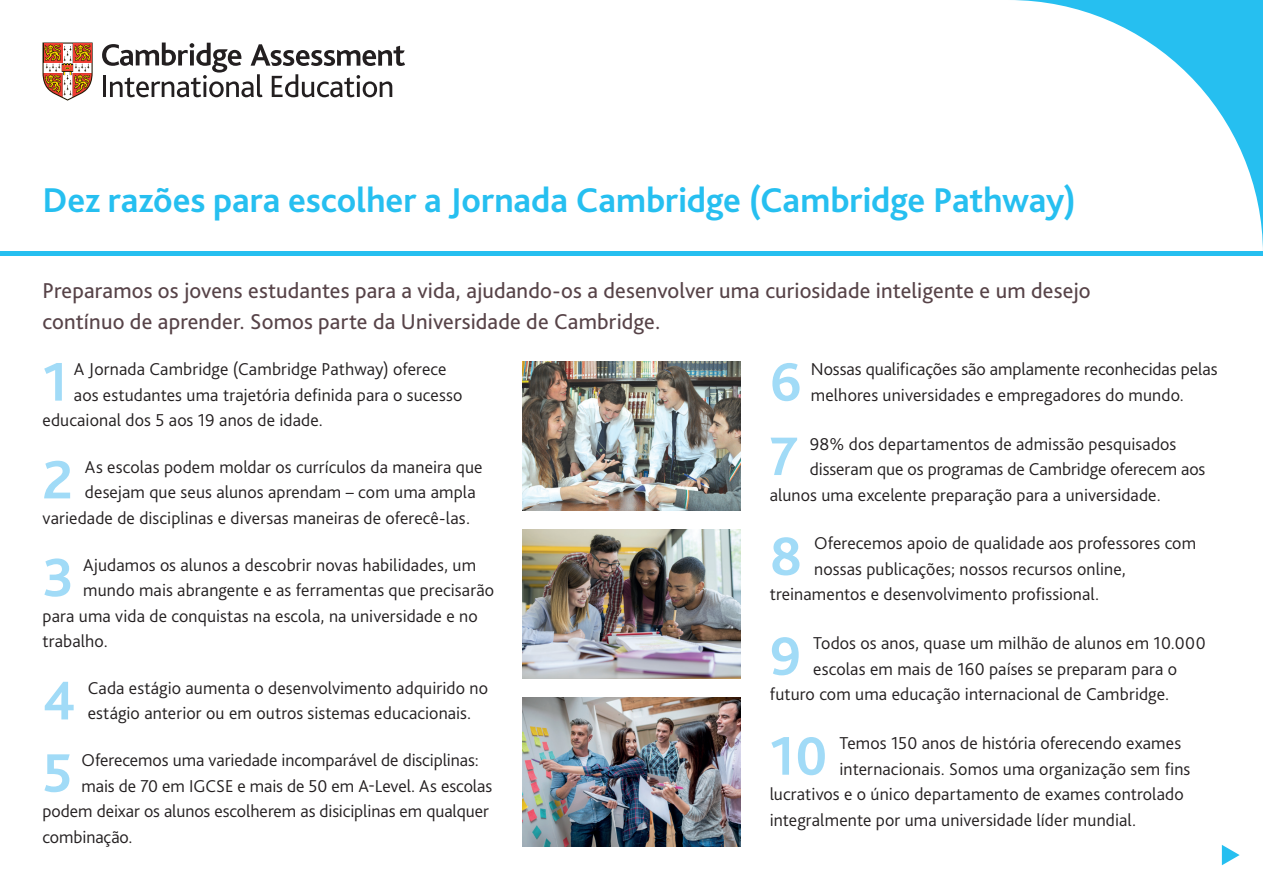
<style>
.page{position:relative;width:1263px;height:893px;background:#fff}
.page>*{position:absolute;margin:0;border:0;box-sizing:border-box;transform-origin:0 0}
.Number_heading{font:700 56.7px "Bliss Pro";color:#a1dbf7}
.t1{font:700 36px "Bliss Pro";letter-spacing:-.005em;color:#26bff0}
.Panel_Heading{font:22.5px/31.5px "Bliss Pro";letter-spacing:.005em;color:#574348}
.Number_heading-2{font:300 18px/25.5px "Bliss Pro";letter-spacing:.005em;color:#231f20}
</style>
<div class="page">
<svg style="left:1222px;top:845px;width:17px;height:20px"></svg>
<img style="left:522px;top:361px;width:219px;height:149px">
<img style="left:522px;top:529px;width:219px;height:149px">
<img style="left:522px;top:697px;width:219px;height:149px">
<hr style="left:0;top:251px;width:1263px;height:4px;background:#26bff0">
<svg style="left:102px;top:43px;width:303px;height:54px"></svg>
<svg style="left:43px;top:43px;width:50px;height:58px"></svg>
<svg style="left:1014px;top:0;width:249px;height:250px"></svg>
<p class="t1" style="left:43px;top:177px;width:1035px">Dez razões para escolher a Jornada Cambridge (Cambridge Pathway)</p>
<p class="Panel_Heading" style="left:43px;top:274px;width:1050px">Preparamos os jovens estudantes para a vida, ajudando-os a desenvolver uma curiosidade inteligente e um desejo contínuo de aprender. Somos parte da Universidade de Cambridge.</p>
<p class="Number_heading" style="left:43px;top:347px;width:27px">1</p>
<p class="Number_heading-2" style="left:74px;top:356px;width:374px">A Jornada Cambridge (Cambridge Pathway) oferece</p>
<p class="Number_heading" style="left:770px;top:347px;width:34px">6</p>
<p class="Number_heading-2" style="left:811px;top:356px;width:408px">Nossas qualificações são amplamente reconhecidas pelas melhores universidades e empregadores do mundo.</p>
<p class="Number_heading" style="left:770px;top:421px;width:30px">7</p>
<p class="Number_heading-2" style="left:810px;top:431px;width:368px">98% dos departamentos de admissão pesquisados</p>
<p class="Number_heading-2" style="left:74px;top:382px;width:390px">aos estudantes uma trajetória definida para o sucesso</p>
<p class="Number_heading-2" style="left:43px;top:407px;width:282px">educaional dos 5 aos 19 anos de idade.</p>
<p class="Number_heading" style="left:43px;top:444px;width:32px">2</p>
<p class="Number_heading-2" style="left:85px;top:454px;width:399px">As escolas podem moldar os currículos da maneira que</p>
<p class="Number_heading-2" style="left:810px;top:456px;width:397px">disseram que os programas de Cambridge oferecem aos</p>
<p class="Number_heading-2" style="left:770px;top:482px;width:392px">alunos uma excelente preparação para a universidade.</p>
<p class="Number_heading" style="left:770px;top:521px;width:34px">8</p>
<p class="Number_heading-2" style="left:814px;top:531px;width:383px">Oferecemos apoio de qualidade aos professores com</p>
<p class="Number_heading-2" style="left:85px;top:480px;width:392px">desejam que seus alunos aprendam – com uma ampla</p>
<p class="Number_heading-2" style="left:43px;top:505px;width:429px">variedade de disciplinas e diversas maneiras de oferecê-las.</p>
<p class="Number_heading" style="left:43px;top:542px;width:33px">3</p>
<p class="Number_heading-2" style="left:83px;top:552px;width:395px">Ajudamos os alunos a descobrir novas habilidades, um</p>
<p class="Number_heading-2" style="left:814px;top:556px;width:313px">nossas publicações; nossos recursos online,</p>
<p class="Number_heading-2" style="left:770px;top:582px;width:331px">treinamentos e desenvolvimento profissional.</p>
<p class="Number_heading" style="left:770px;top:621px;width:33px">9</p>
<p class="Number_heading-2" style="left:813px;top:630px;width:394px">Todos os anos, quase um milhão de alunos em 10.000</p>
<p class="Number_heading-2" style="left:83px;top:577px;width:413px">mundo mais abrangente e as ferramentas que precisarão</p>
<p class="Number_heading-2" style="left:43px;top:603px;width:437px">para uma vida de conquistas na escola, na universidade e no</p>
<p class="Number_heading-2" style="left:43px;top:628px;width:67px">trabalho.</p>
<p class="Number_heading" style="left:43px;top:665px;width:35px">4</p>
<p class="Number_heading-2" style="left:88px;top:675px;width:402px">Cada estágio aumenta o desenvolvimento adquirido no estágio anterior ou em outros sistemas educacionais.</p>
<p class="Number_heading" style="left:43px;top:738px;width:31px">5</p>
<p class="Number_heading-2" style="left:82px;top:747px;width:399px">Oferecemos uma variedade incomparável de disciplinas:</p>
<p class="Number_heading-2" style="left:813px;top:656px;width:365px">escolas em mais de 160 países se preparam para o</p>
<p class="Number_heading-2" style="left:770px;top:681px;width:401px">futuro com uma educação internacional de Cambridge.</p>
<p class="Number_heading" style="left:770px;top:721px;width:59px">10</p>
<p class="Number_heading-2" style="left:839px;top:730px;width:343px">Temos 150 anos de história oferecendo exames</p>
<p class="Number_heading-2" style="left:839px;top:756px;width:352px">internacionais. Somos uma organização sem fins</p>
<p class="Number_heading-2" style="left:770px;top:781px;width:415px">lucrativos e o único departamento de exames controlado</p>
<p class="Number_heading-2" style="left:770px;top:807px;width:368px">integralmente por uma universidade líder mundial.</p>
<p class="Number_heading-2" style="left:82px;top:773px;width:412px">mais de 70 em IGCSE e mais de 50 em A-Level. As escolas</p>
<p class="Number_heading-2" style="left:43px;top:798px;width:448px">podem deixar os alunos escolherem as disiciplinas em qualquer</p>
<p class="Number_heading-2" style="left:43px;top:824px;width:92px">combinação.</p>
</div>
